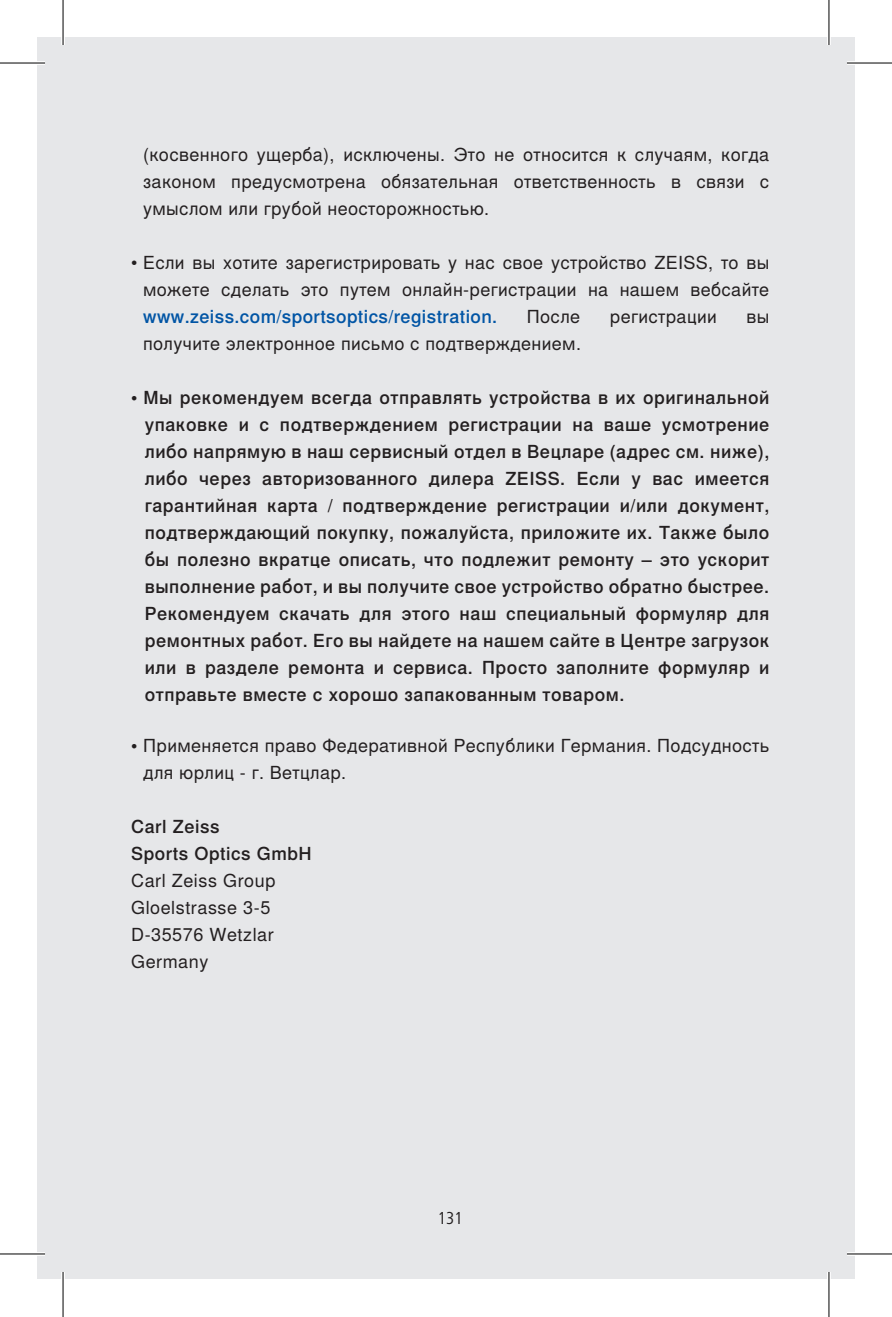
<style>
.page{position:relative;width:892px;height:1317px;background:#fff}
.page>*{position:absolute;margin:0;border:0;box-sizing:border-box;transform-origin:0 0}
.t1{font:500 18px/27px "Nimbus Sans Global";letter-spacing:.03em;color:#231f20;text-align:justify}
.t2{font:18px/27px "Nimbus Sans Global";letter-spacing:.02em;color:#231f20}
.t3{font:500 18px "Nimbus Sans Global";letter-spacing:.02em;color:#0155a5}
.t4{font:condensed 18px "Zeiss Frutiger Next Pro";color:#231f20}
.s1{font-weight:500}
</style>
<div class="page">
<div style="left:37px;top:37px;width:26px;height:1242px;background:#e6e7e9"></div>
<div style="left:63px;top:37px;width:791px;height:1242px;background:#e6e7e9"></div>
<hr style="left:0;top:61px;width:45px;height:4px;background:#fff">
<hr style="left:846px;top:61px;width:45px;height:4px;background:#fff">
<hr style="left:0;top:1252px;width:45px;height:3px;background:#fff">
<hr style="left:846px;top:1252px;width:45px;height:3px;background:#fff">
<hr style="left:61px;top:0;width:4px;height:45px;background:#fff">
<hr style="left:61px;top:1272px;width:4px;height:45px;background:#fff">
<svg style="left:827px;top:0;width:3px;height:45px"></svg>
<svg style="left:827px;top:1272px;width:3px;height:45px"></svg>
<hr style="left:0;top:62px;width:45px;height:2px;background:#000">
<hr style="left:846px;top:62px;width:45px;height:2px;background:#000">
<hr style="left:0;top:1253px;width:45px;height:1px;background:#000">
<hr style="left:846px;top:1253px;width:45px;height:1px;background:#000">
<hr style="left:62px;top:0;width:2px;height:45px;background:#000">
<hr style="left:62px;top:1272px;width:2px;height:45px;background:#000">
<hr style="left:828px;top:0;width:1px;height:45px;background:#000">
<hr style="left:828px;top:1272px;width:1px;height:45px;background:#000">
<p class="t2" style="left:143px;top:141px;width:627px;text-align:justify">(косвенного ущерба), исключены. Это не относится к случаям, когда законом предусмотрена обязательная ответственность в связи с умыслом или грубой неосторожностью.</p>
<p class="t2" style="left:131px;top:249px;width:639px;text-align:right">• Если вы хотите зарегистрировать у нас свое устройство ZEISS, то вы можете сделать это путем онлайн-регистрации на нашем вебсайте</p>
<p class="t3" style="left:143px;top:306px;width:355px">www.zeiss.com/sportsoptics/registration.</p>
<p class="t2" style="left:527px;top:303px;width:55px">После</p>
<p class="t2" style="left:609px;top:303px;width:108px">регистрации</p>
<p class="t2" style="left:746px;top:303px;width:24px">вы</p>
<p class="t2" style="left:143px;top:330px;width:439px">получите электронное письмо с подтверждением.</p>
<p class="t1" style="left:145px;top:384px;width:626px;text-indent:-14px">• Мы рекомендуем всегда отправлять устройства в их оригинальной упаковке и с подтверждением регистрации на ваше усмотрение либо напрямую в наш сервисный отдел в Вецларе (адрес см. ниже), либо через авторизованного дилера ZEISS. Если у вас имеется гарантийная карта / подтверждение регистрации и/или документ, подтверждающий покупку, пожалуйста, приложите их. Также было бы полезно вкратце описать, что подлежит ремонту – это ускорит выполнение работ, и вы получите свое устройство обратно быстрее.<br>Рекомендуем скачать для этого наш специальный формуляр для ремонтных работ. Его вы найдете на нашем сайте в Центре загрузок или в разделе ремонта и сервиса. Просто заполните формуляр и отправьте вместе с хорошо запакованным товаром.</p>
<p class="t2" style="left:143px;top:732px;width:627px;text-indent:-12px"><span class="s1">•</span> Применяется право Федеративной Республики Германия. Подсудность для юрлиц - г. Ветцлар.</p>
<p class="t1" style="left:131px;top:813px;width:182px">Carl Zeiss<br>Sports Optics GmbH</p>
<p class="t2" style="left:131px;top:867px;width:146px">Carl Zeiss Group<br>Gloelstrasse 3-5<br>D-35576 Wetzlar<br>Germany</p>
<p class="t4" style="left:433px;top:1208px;width:27px">131</p>
<p class="t4" style="left:437px;top:1208px;width:27px">131</p>
</div>
